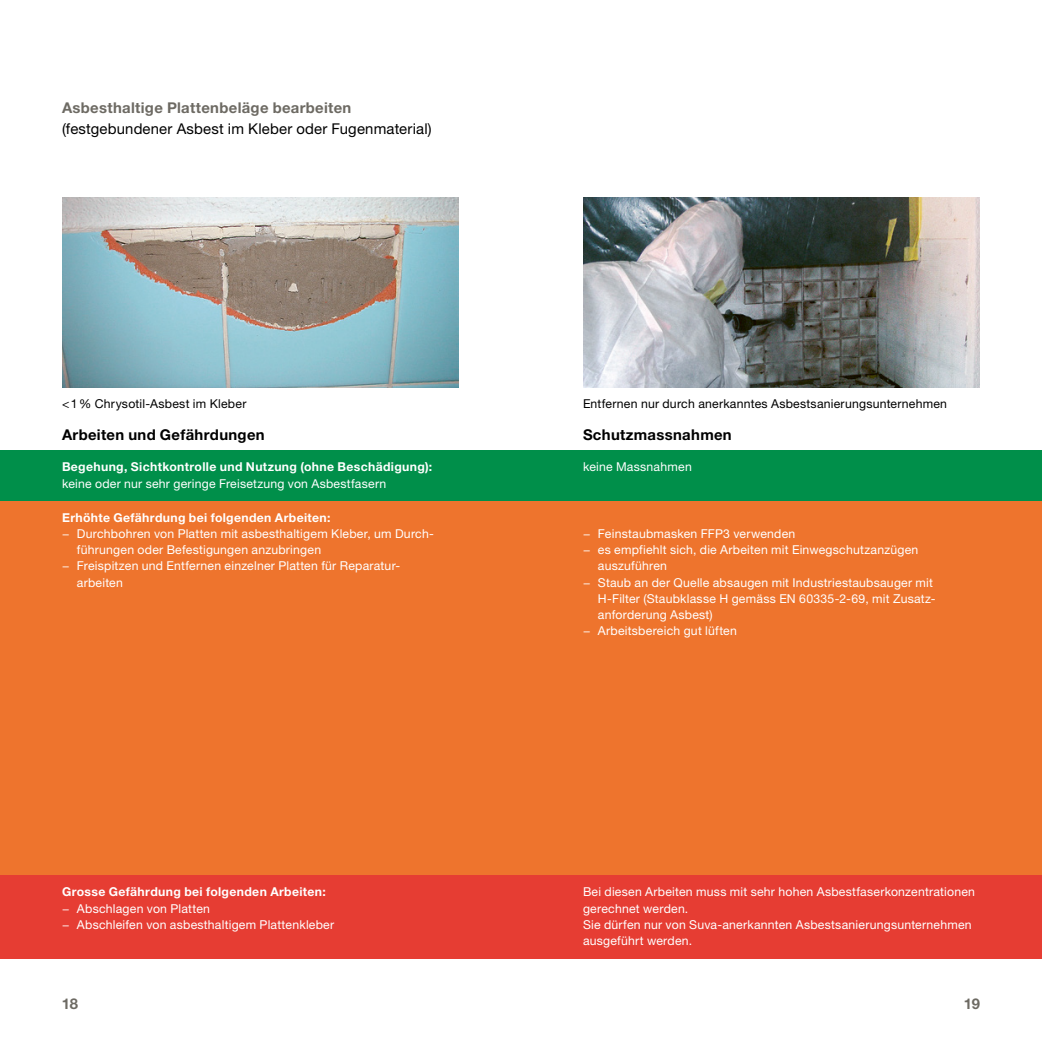
<style>
.page{position:relative;width:1042px;height:1042px;background:#fff}
.page>*{position:absolute;margin:0;border:0;box-sizing:border-box;transform-origin:0 0}
.t1{font:14.88px "Helvetica Neue LT Std";letter-spacing:.015em;color:#000}
.t2{font:700 14.88px "Helvetica Neue LT Std";letter-spacing:.02em;color:#6d6a63}
.t3{font:700 14.88px "Helvetica Neue LT Std";letter-spacing:.02em;color:#000}
.t4{font:12.25px/16.1px "Helvetica Neue LT Std";letter-spacing:.02em;color:#fff}
.t5{font:700 12.25px "Helvetica Neue LT Std";letter-spacing:.025em;color:#fff}
.t6{font:12.25px "Helvetica Neue LT Std";letter-spacing:.02em;color:#000}
</style>
<div class="page">
<div style="left:0;top:450px;width:1042px;height:51px;background:#008f4a"></div>
<div style="left:0;top:501px;width:1042px;height:374px;background:#ee742d"></div>
<div style="left:0;top:875px;width:1042px;height:84px;background:#e63d33"></div>
<img style="left:62px;top:198px;width:397px;height:189px">
<img style="left:583px;top:198px;width:397px;height:189px">
<p class="t2" style="left:62px;top:99px;width:291px">Asbesthaltige Plattenbeläge bearbeiten</p>
<p class="t1" style="left:62px;top:120px;width:371px">(festgebundener Asbest im Kleber oder Fugenmaterial)</p>
<p class="t6" style="left:62px;top:396px;width:186px">&lt;1% Chrysotil-Asbest im Kleber</p>
<p class="t6" style="left:583px;top:396px;width:365px">Entfernen nur durch anerkanntes Asbestsanierungsunternehmen</p>
<p class="t3" style="left:62px;top:425px;width:204px">Arbeiten und Gefährdungen</p>
<p class="t3" style="left:583px;top:425px;width:150px">Schutzmassnahmen</p>
<p class="t5" style="left:62px;top:459px;width:372px">Begehung, Sichtkontrolle und Nutzung (ohne Beschädigung):</p>
<p class="t4" style="left:62px;top:475px;width:326px">keine oder nur sehr geringe Freisetzung von Asbestfasern</p>
<p class="t4" style="left:583px;top:459px;width:110px">keine Massnahmen</p>
<p class="t5" style="left:62px;top:510px;width:270px">Erhöhte Gefährdung bei folgenden Arbeiten:</p>
<p class="t4" style="left:62px;top:525px;width:373px">− Durchbohren von Platten mit asbesthaltigem Kleber, um Durch-</p>
<p class="t4" style="left:77px;top:542px;width:246px">führungen oder Befestigungen anzubringen</p>
<p class="t4" style="left:62px;top:558px;width:340px">− Freispitzen und Entfernen einzelner Platten für Reparatur-</p>
<p class="t4" style="left:77px;top:574px;width:48px">arbeiten</p>
<p class="t5" style="left:62px;top:884px;width:265px">Grosse Gefährdung bei folgenden Arbeiten:</p>
<p class="t4" style="left:62px;top:900px;width:274px">− Abschlagen von Platten<br>− Abschleifen von asbesthaltigem Plattenkleber</p>
<p class="t4" style="left:583px;top:525px;width:214px">− Feinstaubmasken FFP3 verwenden</p>
<p class="t4" style="left:583px;top:542px;width:337px">− es empfiehlt sich, die Arbeiten mit Einwegschutzanzügen</p>
<p class="t4" style="left:598px;top:558px;width:71px">auszuführen</p>
<p class="t4" style="left:583px;top:574px;width:351px">− Staub an der Quelle absaugen mit Industriestaubsauger mit</p>
<p class="t4" style="left:598px;top:590px;width:338px">H-Filter (Staubklasse H gemäss EN 60335-2-69, mit Zusatz-</p>
<p class="t4" style="left:598px;top:606px;width:116px">anforderung Asbest)</p>
<p class="t4" style="left:583px;top:622px;width:155px">− Arbeitsbereich gut lüften</p>
<p class="t4" style="left:583px;top:884px;width:394px">Bei diesen Arbeiten muss mit sehr hohen Asbestfaserkonzentrationen gerechnet werden.<br>Sie dürfen nur von Suva-anerkannten Asbestsanierungsunternehmen ausgeführt werden.</p>
<p class="t2" style="left:62px;top:994px;width:18px">18</p>
<p class="t2" style="left:963px;top:994px;width:18px">19</p>
</div>
